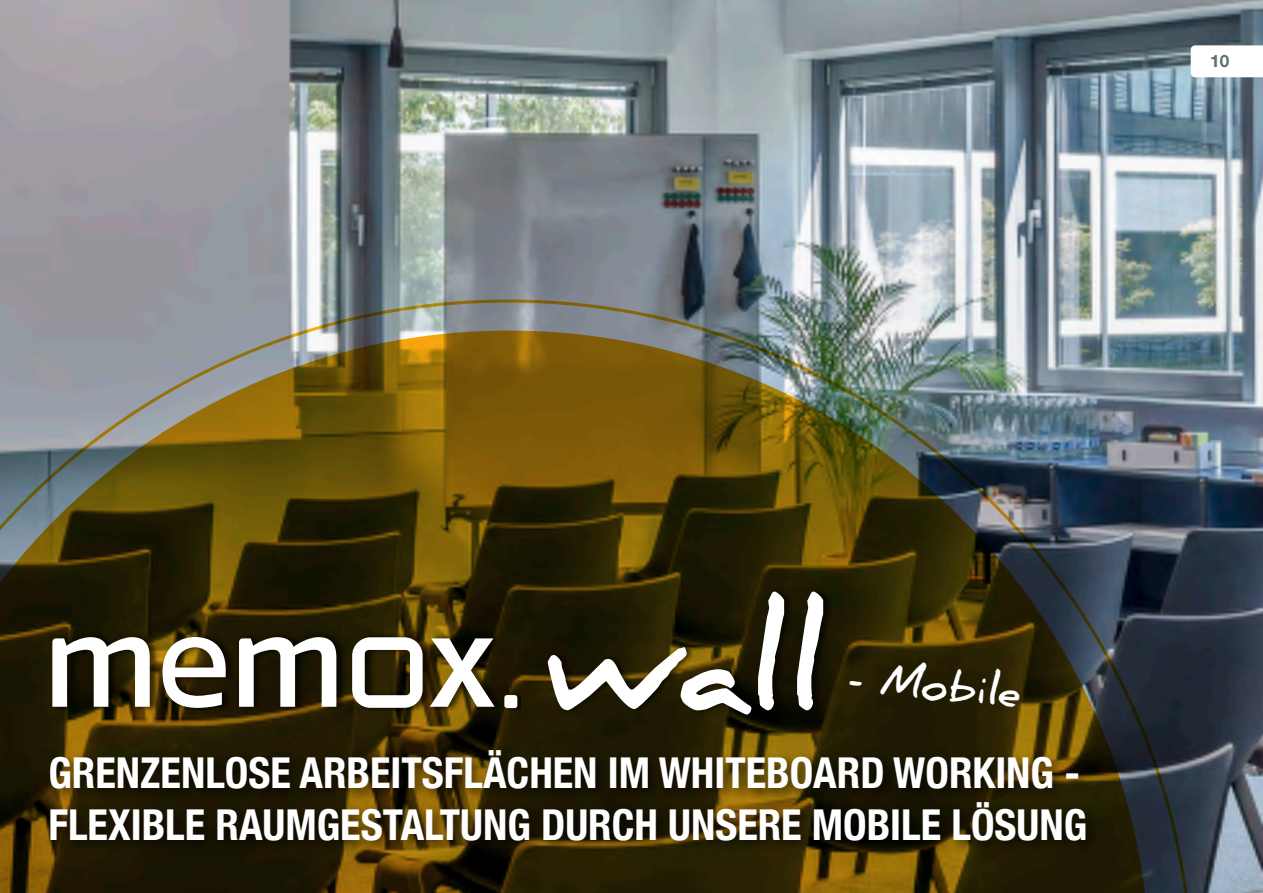
<style>
.page{position:relative;width:1263px;height:893px;background:#fff}
.page>*{position:absolute;margin:0;border:0;box-sizing:border-box;transform-origin:0 0}
.t1{font:700 141.6px "Daniel";color:#fff}
.t2{font:700 43.2px "Daniel";color:#fff}
.t3{font:700 condensed 42.6px/51px "Helvetica Neue";color:#fff}
.t4{font:700 17.25px "Helvetica Neue";color:#60706c}
</style>
<div class="page">
<img style="left:0;top:0;width:1263px;height:893px">
<img style="left:0;top:299px;width:1194px;height:594px">
<img style="left:543px;top:577px;width:294px;height:164px">
<img style="left:435px;top:632px;width:72px;height:78px">
<svg style="left:435px;top:638px;width:60px;height:69px"></svg>
<img style="left:163px;top:632px;width:272px;height:78px">
<svg style="left:352px;top:637px;width:71px;height:71px"></svg>
<img style="left:49px;top:632px;width:114px;height:78px">
<svg style="left:52px;top:637px;width:98px;height:70px"></svg>
<svg style="left:239px;top:637px;width:97px;height:70px"></svg>
<svg style="left:163px;top:637px;width:63px;height:71px"></svg>
<img style="left:501px;top:687px;width:20px;height:23px">
<div style="left:504px;top:695px;width:13px;height:13px;background:#fff;border-radius:3px"></div>
<img style="left:39px;top:741px;width:1099px;height:152px">
<svg style="left:1191px;top:45px;width:72px;height:32px"></svg>
<p class="t4" style="left:1210px;top:47px;width:21px">10</p>
<h1 class="t1" style="left:545px;top:579px;width:281px">wall</h1>
<p class="t2" style="left:851px;top:652px;width:176px;rotate:5deg">- Mobile</p>
<p class="t3" style="left:48px;top:745px;width:1040px">GRENZENLOSE ARBEITSFLÄCHEN IM WHITEBOARD WORKING -<br>FLEXIBLE RAUMGESTALTUNG DURCH UNSERE MOBILE LÖSUNG</p>
</div>
